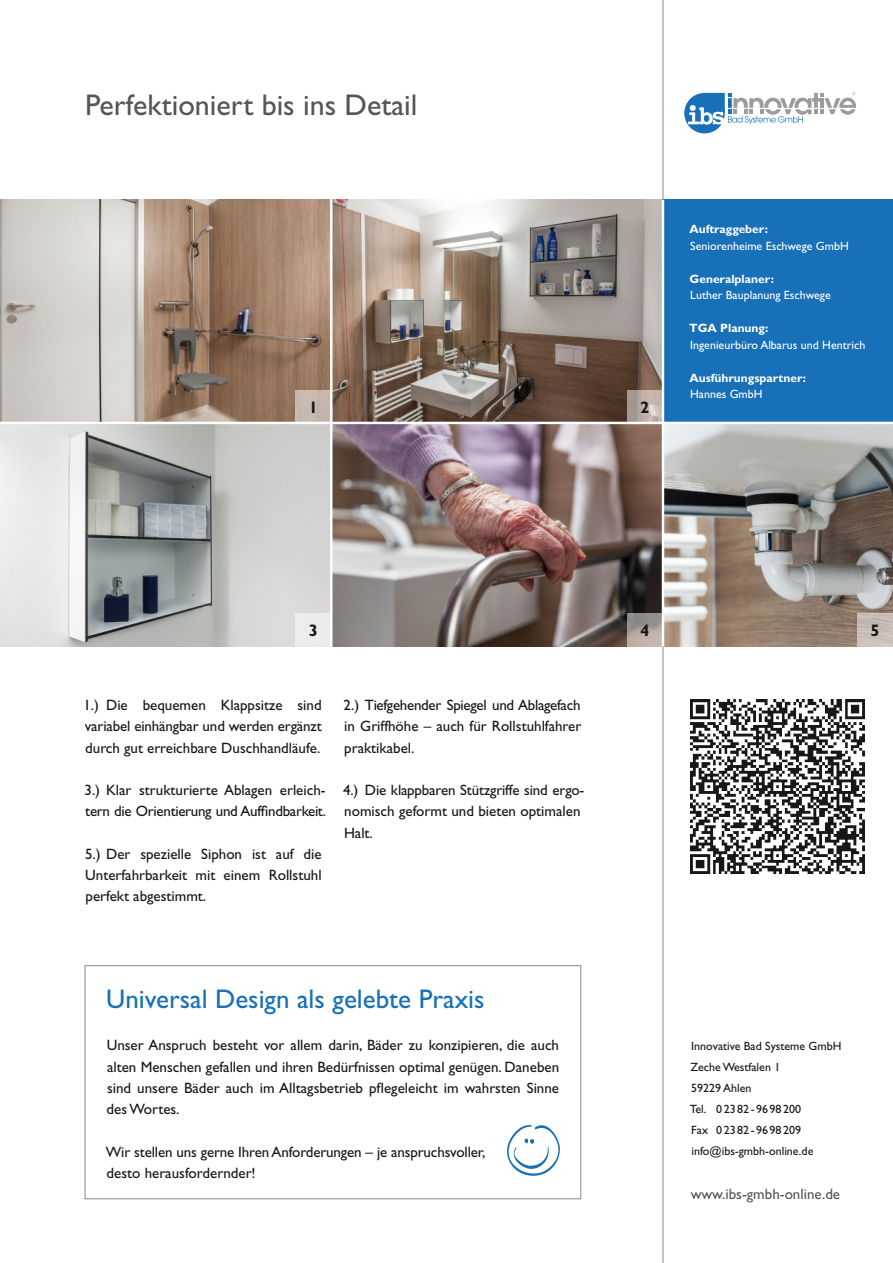
<style>
.page{position:relative;width:893px;height:1263px;background:#fff}
.page>*{position:absolute;margin:0;border:0;box-sizing:border-box;transform-origin:0 0}
.t1{font:30px "Gill Sans";color:#565655}
.t2{font:27px "Gill Sans";color:#1770b8}
.t3{font:700 16.65px "Gill Sans";color:#181716}
.t4{font:15px/21.3px "Gill Sans";color:#181716;text-align:justify}
.t5{font:15px/21.3px "Gill Sans";letter-spacing:-.02em;color:#181716}
.t6{font:15px "Gill Sans";color:#565655}
.t7{font:12px/21px "Gill Sans";color:#181716}
.t8{font:12px "Gill Sans";color:#fff}
.t9{font:700 12px "Gill Sans";color:#fff}
</style>
<div class="page">
<svg style="left:663px;top:0;width:230px;height:1263px"></svg>
<img style="left:0;top:200px;width:662px;height:446px">
<svg style="left:627px;top:390px;width:35px;height:32px"></svg>
<div style="left:296px;top:390px;width:35px;height:33px;background:#c8b8ad"></div>
<div style="left:663px;top:200px;width:230px;height:446px;background:#1770b8"></div>
<img style="left:664px;top:424px;width:229px;height:222px">
<hr style="left:330px;top:194px;width:2px;height:475px;background:#fff">
<hr style="left:662px;top:200px;width:2px;height:446px;background:#fff">
<svg style="left:627px;top:613px;width:35px;height:33px"></svg>
<div style="left:296px;top:613px;width:35px;height:33px;background:#ececec"></div>
<div style="left:85px;top:965px;width:496px;height:234px;background:#fff;border:1px solid #868786"></div>
<div style="left:857px;top:613px;width:36px;height:33px;background:#c9beb7"></div>
<div style="left:684px;top:93px;width:41px;height:40px;background:#1770b8;border-radius:50%"></div>
<svg style="left:688px;top:92px;width:168px;height:33px"></svg>
<hr style="left:0;top:422px;width:893px;height:2px;background:#fff">
<img style="left:691px;top:699px;width:174px;height:175px">
<svg style="left:507px;top:1125px;width:53px;height:51px"></svg>
<h1 class="t1" style="left:85px;top:87px;width:334px">Perfektioniert bis ins Detail</h1>
<p class="t3" style="left:309px;top:397px;width:11px">1</p>
<p class="t3" style="left:640px;top:397px;width:11px">2</p>
<p class="t9" style="left:689px;top:222px;width:80px">Auftraggeber:</p>
<p class="t8" style="left:690px;top:239px;width:160px">Seniorenheime Eschwege GmbH</p>
<p class="t9" style="left:690px;top:272px;width:86px">Generalplaner:</p>
<p class="t8" style="left:690px;top:288px;width:142px">Luther Bauplanung Eschwege</p>
<p class="t9" style="left:689px;top:321px;width:81px">TGA Planung:</p>
<p class="t8" style="left:690px;top:338px;width:177px">Ingenieurbüro Albarus und Hentrich</p>
<p class="t9" style="left:689px;top:371px;width:118px">Ausführungspartner:</p>
<p class="t8" style="left:690px;top:387px;width:74px">Hannes GmbH</p>
<p class="t3" style="left:309px;top:621px;width:11px">3</p>
<p class="t3" style="left:640px;top:621px;width:11px">4</p>
<p class="t4" style="left:83px;top:694px;width:240px">1.) Die bequemen Klappsitze sind variabel einhängbar und werden ergänzt durch gut erreichbare Duschhandläufe.</p>
<p class="t5" style="left:85px;top:779px;width:243px">3.) Klar strukturierte Ablagen erleich&shy;tern die Orientierung und Auffindbarkeit.</p>
<p class="t4" style="left:85px;top:843px;width:238px">5.) Der spezielle Siphon ist auf die Unterfahrbarkeit mit einem Rollstuhl perfekt abgestimmt.</p>
<p class="t4" style="left:344px;top:694px;width:239px">2.) Tiefgehender Spiegel und Ablagefach in Griffhöhe – auch für Rollstuhlfahrer praktikabel.</p>
<p class="t4" style="left:343px;top:779px;width:243px;text-align:left">4.) Die klappbaren Stützgriffe sind ergo&shy;nomisch geformt und bieten optimalen<br>Halt.</p>
<h2 class="t2" style="left:106px;top:983px;width:380px">Universal Design als gelebte Praxis</h2>
<p class="t4" style="left:107px;top:1035px;width:454px">Unser Anspruch besteht vor allem darin, Bäder zu konzipieren, die auch alten Menschen gefallen und ihren Bedürfnissen optimal genügen. Daneben sind unsere Bäder auch im Alltagsbetrieb pflegeleicht im wahrsten Sinne des Wortes.</p>
<p class="t4" style="left:106px;top:1141px;width:381px">Wir stellen uns gerne Ihren Anforderungen – je anspruchsvoller, desto herausfordernder!</p>
<p class="t3" style="left:871px;top:621px;width:11px">5</p>
<p class="t7" style="left:690px;top:1036px;width:153px">Innovative Bad Systeme GmbH<br>Zeche Westfalen 1<br>59229 Ahlen<br>Tel. 02382- 9698200<br>Fax 02382-9698209 info@ibs-gmbh-online.de</p>
<p class="t6" style="left:691px;top:1185px;width:151px">www.ibs-gmbh-online.de</p>
</div>
